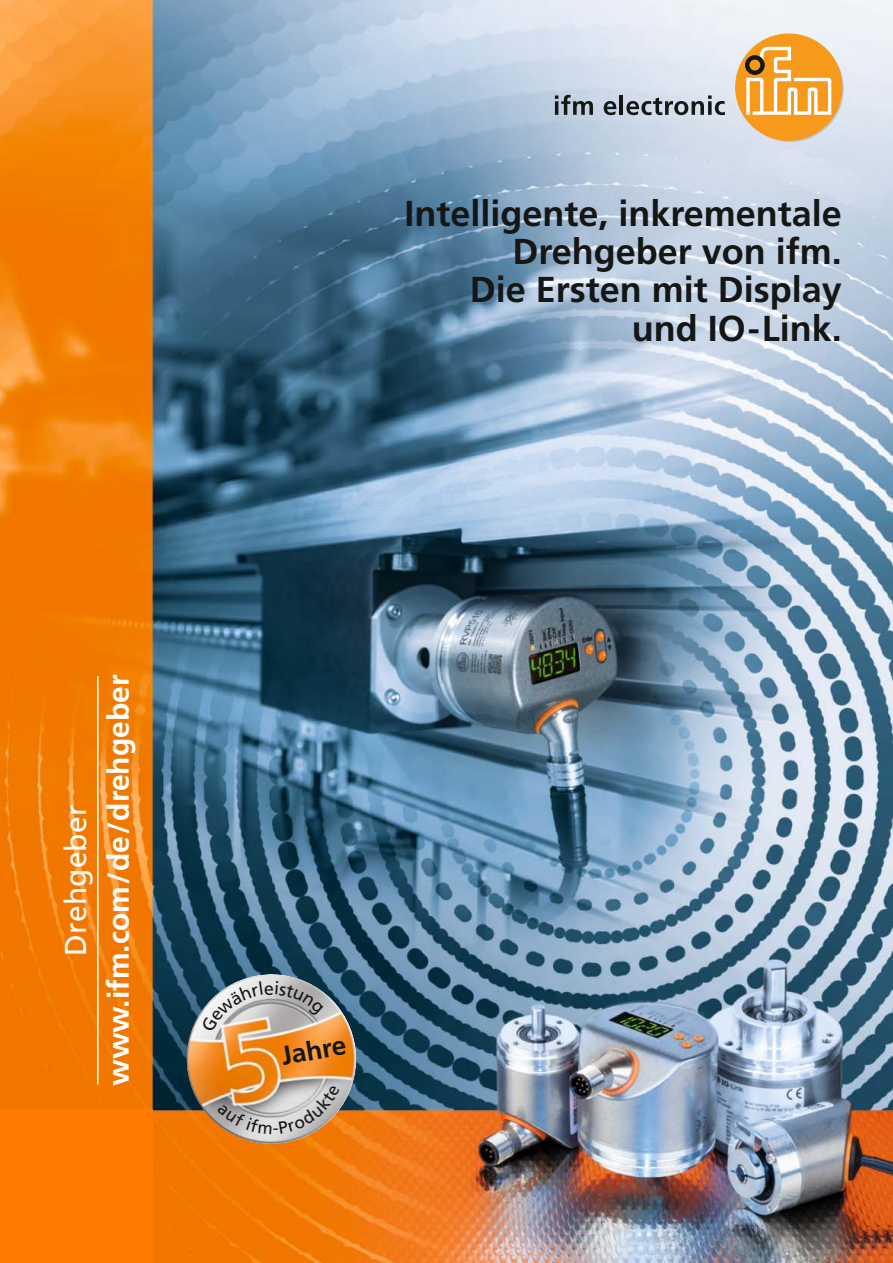
<style>
.page{position:relative;width:893px;height:1263px;background:#fff}
.page>*{position:absolute;margin:0;border:0;box-sizing:border-box;transform-origin:0 0}
.t1{font:700 36px/38.2px "Frutiger LT Com";color:#151616;text-align:right}
.t2{font:700 30px "Frutiger LT Com";color:#fff}
.t3{font:30px "Frutiger LT Com";letter-spacing:.005em;color:#fff}
.t4{font:700 26.4px "Frutiger LT Com";color:#151616}
</style>
<div class="page">
<img style="left:0;top:0;width:893px;height:1263px">
<div style="left:0;top:1110px;width:153px;height:153px;background:#ff7a00"></div>
<hr style="left:97px;top:676px;width:2px;height:408px;background:#fff">
<svg style="left:555px;top:95px;width:38px;height:20px"></svg>
<svg style="left:604px;top:101px;width:12px;height:14px"></svg>
<hr style="left:620px;top:95px;width:3px;height:20px;background:#151616">
<svg style="left:626px;top:95px;width:99px;height:20px;background:#949aa3"></svg>
<svg style="left:737px;top:36px;width:107px;height:106px"></svg>
<div style="left:736px;top:34px;width:106px;height:106px;background:#f79a1c;border-radius:50%"></div>
<svg style="left:745px;top:47px;width:86px;height:68px"></svg>
<div style="left:745px;top:55px;width:19px;height:20px;border:1px solid #151616;border-radius:50%"></div>
<div style="left:749px;top:59px;width:12px;height:12px;border:1px solid #151616;border-radius:50%"></div>
<img style="left:179px;top:967px;width:184px;height:184px">
<svg style="left:201px;top:981px;width:122px;height:51px;background:#bebab4"></svg>
<svg style="left:217px;top:1085px;width:123px;height:49px;background:#cab7a4"></svg>
<p class="t3" style="left:64px;top:956px;width:153px;rotate:-90deg">Drehgeber</p>
<p class="t2" style="left:106px;top:1086px;width:413px;rotate:-90deg">www.ifm.com/de/drehgeber</p>
<p class="t1" style="left:404px;top:197px;width:439px">Intelligente, inkrementale<br>Drehgeber von ifm.<br>Die Ersten mit Display und IO-Link.</p>
<p class="t4" style="left:279px;top:1041px;width:67px;rotate:-10deg">Jahre</p>
</div>
